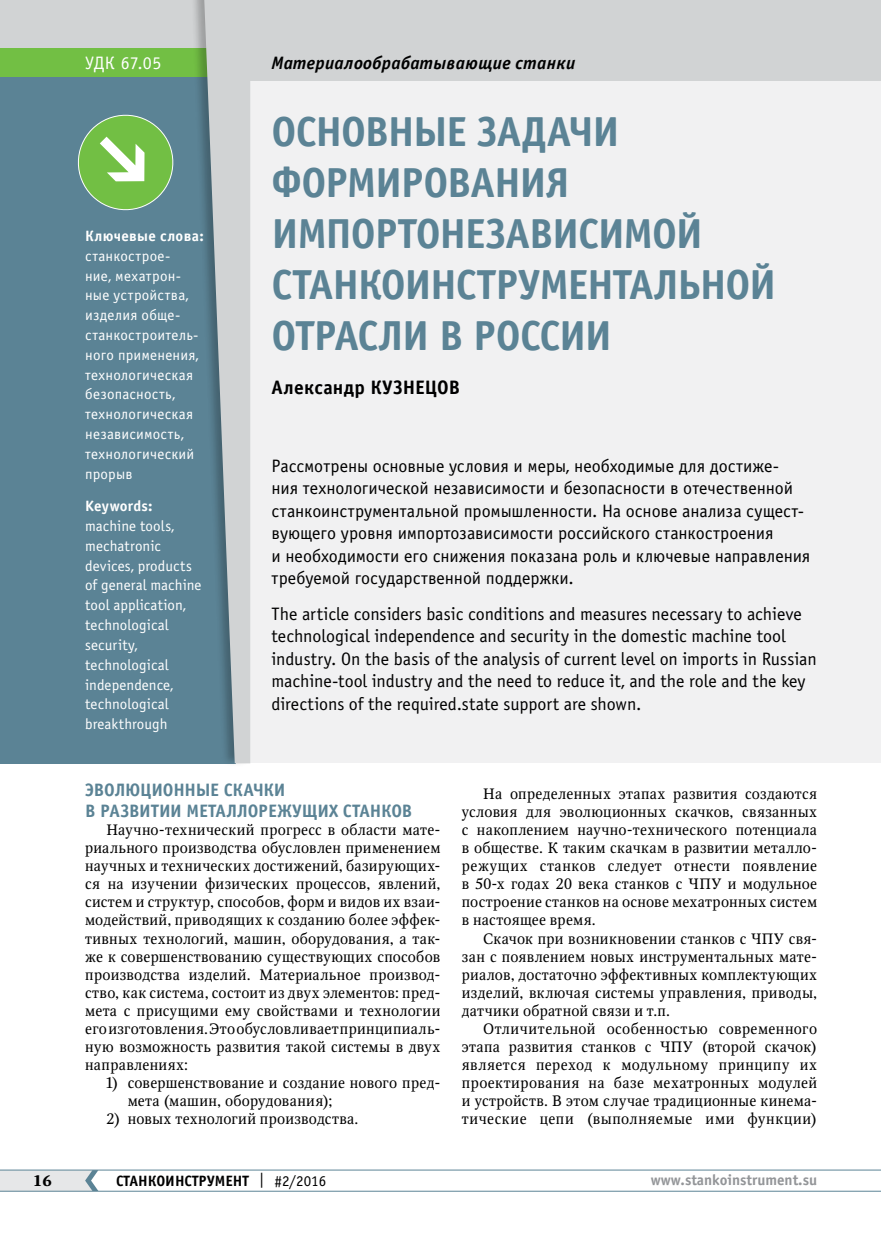
<style>
.page{position:relative;width:881px;height:1234px;background:#fff}
.page>*{position:absolute;margin:0;border:0;box-sizing:border-box;transform-origin:0 0}
.t1{font:700 42px/51px "Officina Sans C";letter-spacing:-.03em;color:#5b8395}
.t2{font:700 19.5px "Officina Sans C";letter-spacing:.015em;color:#000}
.t3{font:18px/22.5px "Officina Sans C";letter-spacing:-.005em;color:#000}
.t4{font:700 18px/21px "Officina Sans C";letter-spacing:-.005em;color:#5b8395}
.t5{font:italic 700 18px "Officina Sans C";letter-spacing:.015em;color:#000}
.t6{font:18px "Officina Sans C";letter-spacing:.015em;color:#fff}
.t7{font:15px/18px "Octava";letter-spacing:.02em;color:#000;text-align:justify}
.t8{font:15px/19.8px "Officina Sans C";letter-spacing:.01em;color:#fff}
.t9{font:700 15px "Officina Sans C";color:#000}
.t10{font:700 15px "Officina Sans C";color:#939598}
.t11{font:700 15px "Officina Sans C";letter-spacing:.02em;color:#fff}
.t12{font:700 15px "Octava";color:#000}
.s1{font-weight:400}
</style>
<div class="page">
<hr style="left:0;top:1190px;width:880px;height:1px;background:#5b8395">
<hr style="left:0;top:1169px;width:880px;height:1px;background:#5b8395">
<svg style="left:0;top:1169px;width:98px;height:21px;background:#d9dee0"></svg>
<div style="left:193px;top:58px;width:687px;height:705px;background:#f1f1f2"></div>
<div style="left:0;top:0;width:880px;height:81px;background:#d1d3d4"></div>
<div style="left:0;top:56px;width:236px;height:707px;background:#5b8395"></div>
<svg style="left:77px;top:114px;width:97px;height:97px"></svg>
<div style="left:0;top:48px;width:227px;height:29px;background:#72bf44"></div>
<div style="left:190px;top:0;width:61px;height:767px;background:#000;opacity:.25"></div>
<svg style="left:204px;top:0;width:46px;height:763px"></svg>
<p class="t6" style="left:85px;top:53px;width:78px">УДК 67.05</p>
<p class="t11" style="left:85px;top:227px;width:120px">Ключевые слова:</p>
<p class="t8" style="left:85px;top:246px;width:115px">станкострое&shy;ние, мехатрон&shy;ные устройства, изделия обще&shy;станкостроитель&shy;ного применения, технологическая безопасность, технологическая независимость, технологический прорыв</p>
<p class="t11" style="left:85px;top:497px;width:69px">Keywords:</p>
<p class="t8" style="left:85px;top:516px;width:118px">machine tools, mechatronic devices, products of general machine tool application, technological security, technological independence, technological breakthrough</p>
<p class="t5" style="left:271px;top:53px;width:305px">Материалообрабатывающие станки</p>
<h1 class="t1" style="left:271px;top:107px;width:506px">Основные задачи формирования импортонезависимой станкоинструментальной отрасли в Ро ссии</h1>
<h2 class="t2" style="left:271px;top:376px;width:111px">Александр КУЗНЕ</h2>
<h2 class="t2" style="left:424px;top:376px;width:34px">ЦОВ</h2>
<p class="t3" style="left:271px;top:454px;width:540px">Рассмотрены основные условия и меры, необходимые для достиже&shy;ния технологической независимости и безопасности в отечественной станкоинструментальной промышленности. На основе анализа сущест&shy;вующего уровня импортозависимости российского станкостроения<br>и необходимости его снижения показана роль и ключевые направления требуемой государственной поддержки.</p>
<p class="t3" style="left:271px;top:602px;width:546px">The article considers basic conditions and measures necessary to achieve technological independence and security in the domestic machine tool industry. On the basis of the analysis of current level on imports in Russian machine-tool industry and the need to reduce it, and the role and the key directions of the required.state support are shown.</p>
<p class="t4" style="left:85px;top:779px;width:328px">Эволюционные скачки<br>в развитии металлорежущих станков</p>
<p class="t7" style="left:85px;top:821px;width:357px;text-align:left;text-indent:21px">Научно-технический прогресс в области мате&shy;риального производства обусловлен применением научных и технических достижений, базирующих&shy;ся на изучении физических процессов, явлений, систем и структур, способов, форм и видов их взаи&shy;модействий, приводящих к созданию более эффек&shy;тивных технологий, машин, оборудования, а так&shy;же к совершенствованию существующих способов производства изделий. Материальное производ&shy;ство, как система, состоит из двух элементов: пред&shy;мета с присущими ему свойствами и технологии его изготовления. Это обусловливает принципиаль&shy;ную возможность развития такой системы в двух направлениях:</p>
<p class="t7" style="left:128px;top:1073px;width:314px;text-indent:-21px">1) совершенствование и создание нового пред&shy;мета (машин, оборудования);</p>
<p class="t7" style="left:106px;top:1109px;width:253px">2) новых технологий производства.</p>
<p class="t7" style="left:461px;top:785px;width:357px;text-indent:21px">На определенных этапах развития создаются условия для эволюционных скачков, связанных с накоплением научно-технического потенциала в обществе. К таким скачкам в развитии металло&shy;режущих станков следует отнести появление в 50-х годах 20 века станков с ЧПУ и модульное построение станков на основе мехатронных систем в настоящее время.</p>
<p class="t7" style="left:461px;top:929px;width:357px;text-indent:21px">Скачок при возникновении станков с ЧПУ свя&shy;зан с появлением новых инструментальных мате&shy;риалов, достаточно эффективных комплектующих изделий, включая системы управления, приводы, датчики обратной связи и т.п.</p>
<p class="t7" style="left:461px;top:1019px;width:357px;text-indent:21px">Отличительной особенностью современного этапа развития станков с ЧПУ (второй скачок) является переход к модульному принципу их проектирования на базе мехатронных модулей и устройств. В этом случае традиционные кинема&shy;тические цепи (выполняемые ими функции)</p>
<p class="t12" style="left:33px;top:1170px;width:20px">16</p>
<p class="t9" style="left:116px;top:1171px;width:211px">СТАНКОИНСТРУМЕНТ <span class="s1">| #2/2016</span></p>
<p class="t10" style="left:650px;top:1171px;width:168px">www.stankoinstrument.su</p>
</div>
